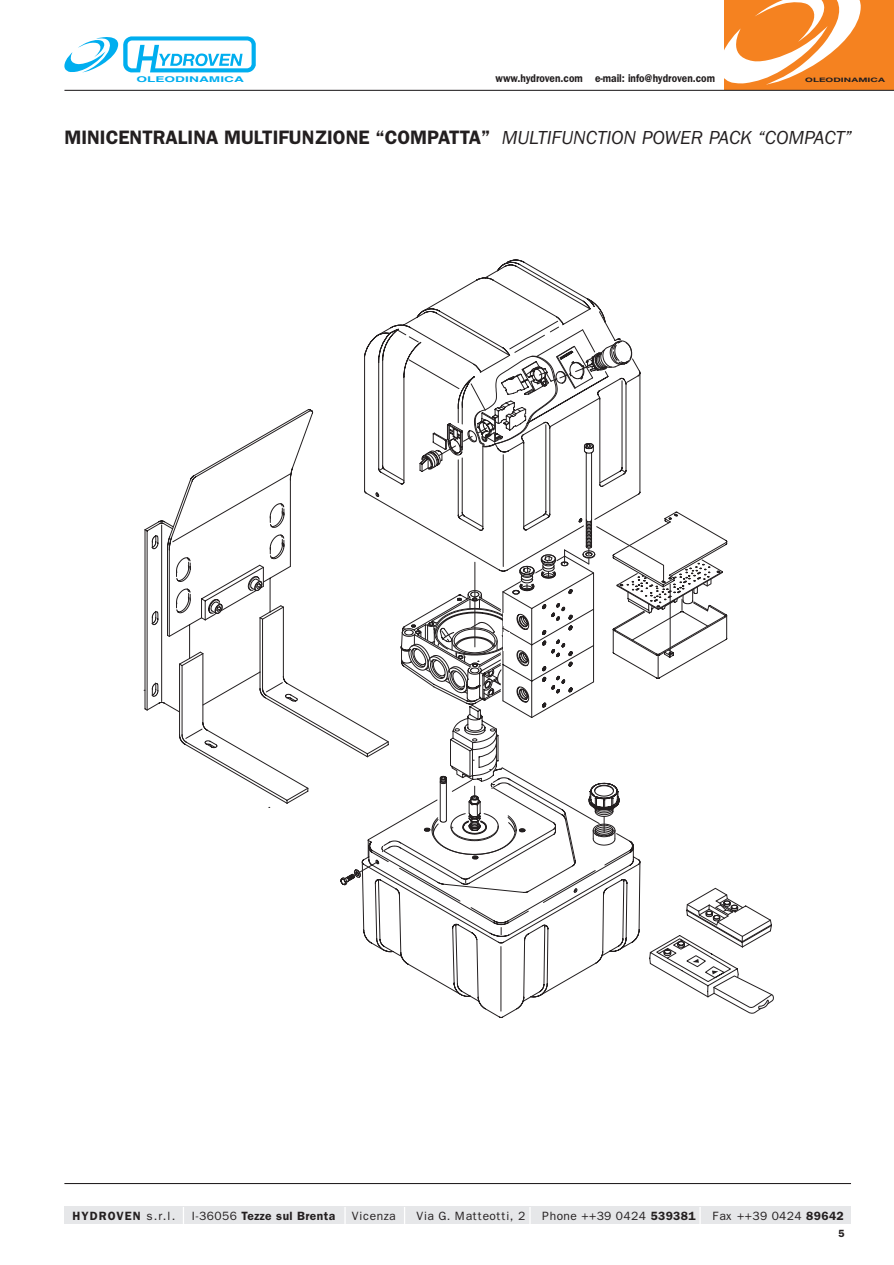
<style>
.page{position:relative;width:894px;height:1265px;background:#fff}
.page>*{position:absolute;margin:0;border:0;box-sizing:border-box;transform-origin:0 0}
.t1{font:600 19.5px "Franklin Gothic";color:#231f20}
.t2{font:12px "Franklin Gothic";letter-spacing:.035em;color:#231f20}
.t3{font:600 12px "Franklin Gothic";letter-spacing:.035em;color:#231f20}
.t4{font:600 12px "Franklin Gothic";letter-spacing:.09em;color:#231f20}
.t5{font:600 11.25px "Franklin Gothic";color:#231f20;scale:.9 1}
.t6{font:600 10.5px "Franklin Gothic";color:#231f20}
.t7{font:700 7.95px "Helvetica";letter-spacing:.005em;color:#00aeef;scale:1.72 1}
.t8{font:700 6.15px "Helvetica Neue";letter-spacing:.005em;color:#231f20;scale:1.64 1}
.s1{font-weight:400;font-style:italic}
.s2{font-weight:400}
.s3{font-weight:600}
</style>
<div class="page">
<div style="left:64px;top:1206px;width:787px;height:17px;background:#e6e7e9"></div>
<div style="left:724px;top:0;width:170px;height:90px;background:#f58220"></div>
<svg style="left:724px;top:0;width:137px;height:84px"></svg>
<hr style="left:64px;top:90px;width:830px;height:1px;background:#231f20">
<svg style="left:64px;top:36px;width:192px;height:36px"></svg>
<svg style="left:183px;top:1207px;width:1px;height:16px"></svg>
<svg style="left:529px;top:1207px;width:2px;height:16px"></svg>
<svg style="left:699px;top:1207px;width:2px;height:16px"></svg>
<svg style="left:404px;top:1207px;width:1px;height:16px"></svg>
<svg style="left:344px;top:1207px;width:2px;height:16px"></svg>
<hr style="left:64px;top:1183px;width:787px;height:1px;background:#231f20">
<svg style="left:144px;top:264px;width:630px;height:750px"></svg>
<p class="t7" style="left:136px;top:76px;width:64px">OLEODINAMICA</p>
<p class="t5" style="left:496px;top:74px;width:245px">www.hydroven.com e-mail: info@hydroven.com</p>
<p class="t8" style="left:805px;top:77px;width:50px">OLEODINAMICA</p>
<p class="t1" style="left:64px;top:131px;width:789px">MINICENTRALINA MULTIFUNZIONE “COMPATTA” <span class="s1">MULTIFUNCTION POWER PACK “COMPACT”</span></p>
<p class="t4" style="left:72px;top:1211px;width:104px">HYDROVEN <span class="s2">s.r.l.</span></p>
<p class="t3" style="left:192px;top:1211px;width:145px"><span class="s2">I-36056</span> Tezze sul Brenta</p>
<p class="t2" style="left:352px;top:1211px;width:45px">Vicenza</p>
<p class="t2" style="left:416px;top:1211px;width:110px">Via G. Matteotti, 2</p>
<p class="t2" style="left:542px;top:1211px;width:155px">Phone ++39 0424 <span class="s3">539381</span></p>
<p class="t2" style="left:712px;top:1211px;width:133px">Fax ++39 0424 <span class="s3">89642</span></p>
<p class="t6" style="left:838px;top:1229px;width:8px">5</p>
</div>
